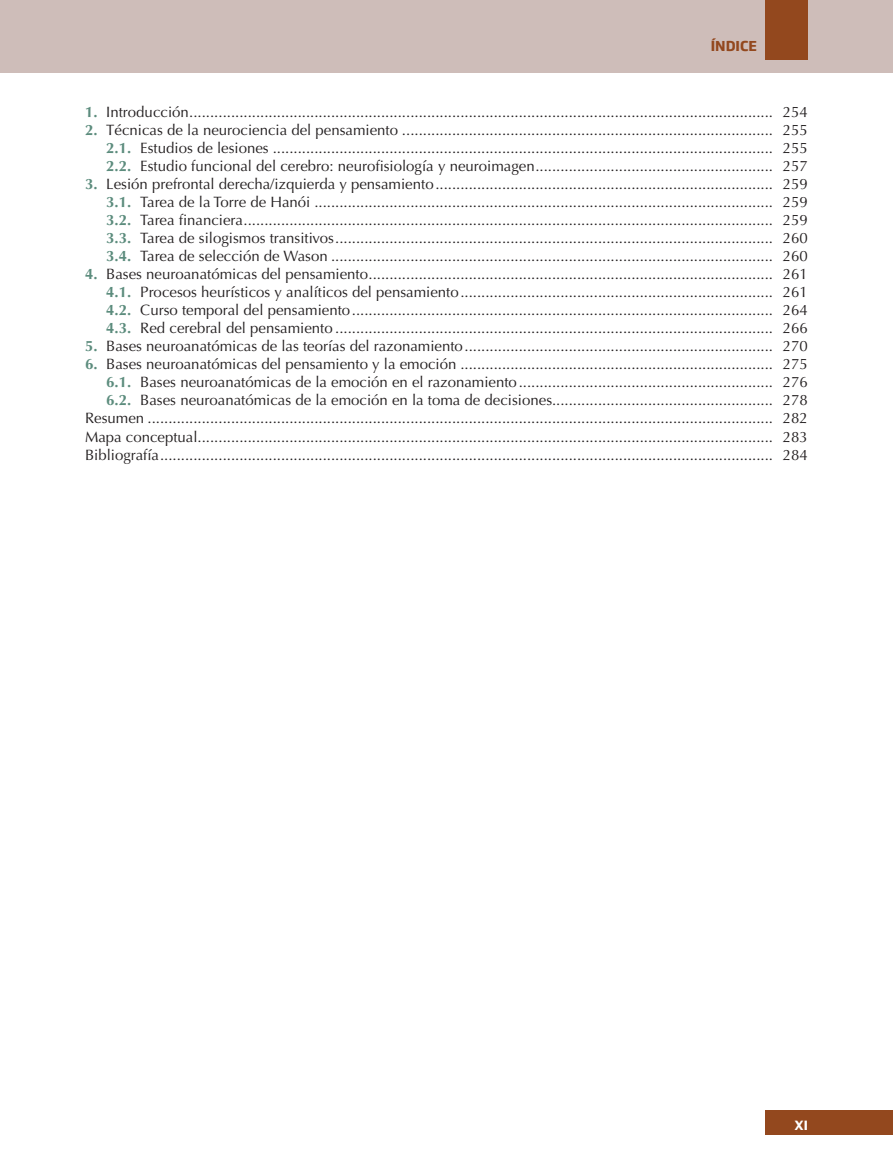
<style>
.page{position:relative;width:893px;height:1170px;background:#fff}
.page>*{position:absolute;margin:0;border:0;box-sizing:border-box;transform-origin:0 0}
.t1{font:15px/18px "Optima";color:#231f20;text-align:justify}
.t2{font:700 13.5px "Soho Gothic Pro";color:#93481e}
.t3{font:700 12.6px "Soho Gothic Pro";color:#fff}
.s1{font-weight:700;color:#5c8c7d}
</style>
<div class="page">
<div style="left:0;top:0;width:893px;height:72px;background:#cebdb9"></div>
<div style="left:765px;top:1109px;width:128px;height:25px;background:#93481e"></div>
<div style="left:765px;top:0;width:43px;height:60px;background:#93481e"></div>
<p class="t2" style="left:711px;top:35px;width:48px">ÍNDICE</p>
<p class="t1" style="left:85px;top:103px;width:724px"><span class="s1">1.</span> Introducción............................................................................................................................................ 254</p>
<p class="t1" style="left:106px;top:121px;width:703px;text-indent:-21px"><span class="s1">2.</span> Técnicas de la neurociencia del pensamiento ......................................................................................... 255<br><span class="s1">2.1.</span> Estudios de lesiones ........................................................................................................................ 255<br><span class="s1">2.2.</span> Estudio funcional del cerebro: neurofisiología y neuroimagen......................................................... 257</p>
<p class="t1" style="left:106px;top:175px;width:703px;text-indent:-21px"><span class="s1">3.</span> Lesión prefrontal derecha/izquierda y pensamiento................................................................................. 259<br><span class="s1">3.1.</span> Tarea de la Torre de Hanói .............................................................................................................. 259<br><span class="s1">3.2.</span> Tarea financiera............................................................................................................................... 259<br><span class="s1">3.3.</span> Tarea de silogismos transitivos......................................................................................................... 260<br><span class="s1">3.4.</span> Tarea de selección de Wason .......................................................................................................... 260</p>
<p class="t1" style="left:106px;top:265px;width:703px;text-indent:-21px"><span class="s1">4.</span> Bases neuroanatómicas del pensamiento................................................................................................. 261<br><span class="s1">4.1.</span> Procesos heurísticos y analíticos del pensamiento........................................................................... 261<br><span class="s1">4.2.</span> Curso temporal del pensamiento..................................................................................................... 264<br><span class="s1">4.3.</span> Red cerebral del pensamiento ......................................................................................................... 266</p>
<p class="t1" style="left:85px;top:337px;width:724px"><span class="s1">5.</span> Bases neuroanatómicas de las teorías del razonamiento.......................................................................... 270</p>
<p class="t1" style="left:85px;top:355px;width:724px;text-align:right"><span class="s1">6.</span> Bases neuroanatómicas del pensamiento y la emoción ........................................................................... 275<br><span class="s1">6.1.</span> Bases neuroanatómicas de la emoción en el razonamiento............................................................. 276<br><span class="s1">6.2.</span> Bases neuroanatómicas de la emoción en la toma de decisiones..................................................... 278<br>Resumen ...................................................................................................................................................... 282<br>Mapa conceptual.......................................................................................................................................... 283<br>Bibliografía................................................................................................................................................... 284</p>
<p class="t3" style="left:794px;top:1114px;width:15px">xi</p>
</div>
